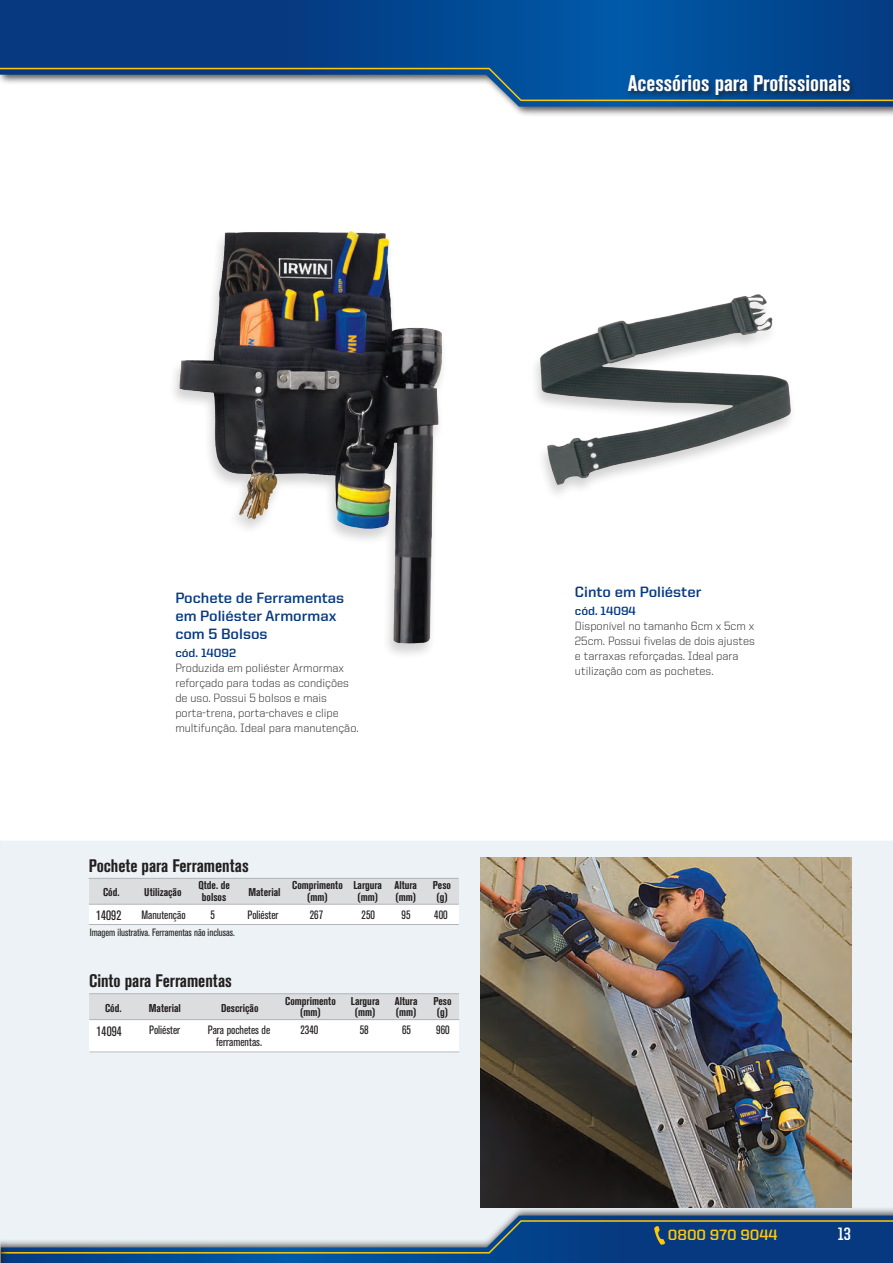
<style>
.page{position:relative;width:893px;height:1263px;background:#fff}
.page>*{position:absolute;margin:0;border:0;box-sizing:border-box;transform-origin:0 0}
.titulos_capitulos{font:700 condensed 22.5px "Akzidenz Grotesk BE";color:#fff}
.nome_produto_tabela{font:700 condensed 18px "Akzidenz Grotesk BE";color:#231f20}
.t1{font:700 18px "United Sans Cond";color:#fff}
.titulo_carac{font:700 15px/18px "United Sans Reg";color:#073980}
.t2{font:700 15px "United Sans Reg";color:#fec80b}
.codigos_tabela{font:condensed 13.5px "Akzidenz Grotesk BE";color:#231f20}
.texto_carac{font:300 12px/15px "United Sans Reg";color:#231f20}
.numeros_tabela{font:condensed 12px/12px "Akzidenz Grotesk BE";color:#231f20;text-align:center}
.titulo_carac-2{font:700 12px "United Sans Reg";color:#073980}
.titulos_tabela{font:700 condensed 11.25px/11.2px "Akzidenz Grotesk BE";color:#231f20;text-align:center}
.legenda{font:condensed 10.5px "Akzidenz Grotesk BE";color:#231f20}
</style>
<div class="page">
<div style="left:0;top:841px;width:893px;height:365px;background:#ecf2f5"></div>
<div style="left:0;top:1206px;width:893px;height:57px;background:#231f20;opacity:.75"></div>
<div style="left:0;top:1206px;width:9px;height:57px;background:#ecf2f5"></div>
<svg style="left:0;top:1215px;width:893px;height:48px;background:#6183a8"></svg>
<div style="left:0;top:0;width:893px;height:117px;background:#231f20;opacity:.75"></div>
<svg style="left:0;top:0;width:893px;height:107px;background:#2e639f"></svg>
<hr style="left:521px;top:100px;width:372px;height:1px;background:#fec80b">
<hr style="left:0;top:68px;width:489px;height:1px;background:#fec80b">
<svg style="left:487px;top:66px;width:36px;height:37px"></svg>
<div style="left:626px;top:73px;width:230px;height:29px;background:#231f20;opacity:.75"></div>
<div style="left:89px;top:878px;width:370px;height:26px;background:#dcdddf"></div>
<div style="left:89px;top:904px;width:370px;height:20px;background:#fff"></div>
<hr style="left:89px;top:878px;width:370px;height:1px;background:#b2b3b7">
<hr style="left:89px;top:904px;width:370px;height:1px;background:#b2b3b7">
<hr style="left:89px;top:924px;width:370px;height:1px;background:#b2b3b7">
<div style="left:89px;top:994px;width:370px;height:25px;background:#dcdddf"></div>
<div style="left:89px;top:1020px;width:370px;height:32px;background:#fff"></div>
<hr style="left:89px;top:993px;width:370px;height:1px;background:#b2b3b7">
<hr style="left:89px;top:1019px;width:370px;height:1px;background:#b2b3b7">
<hr style="left:89px;top:1051px;width:370px;height:1px;background:#b2b3b7">
<img style="left:481px;top:857px;width:370px;height:350px">
<img style="left:175px;top:231px;width:268px;height:418px">
<img style="left:540px;top:294px;width:251px;height:191px">
<p class="titulos_capitulos" style="left:628px;top:71px;width:224px">Acessórios para Profissionais</p>
<p class="titulo_carac" style="left:175px;top:588px;width:170px">Pochete de Ferramentas em Poliéster Armormax com 5 Bolsos</p>
<p class="titulo_carac-2" style="left:175px;top:646px;width:62px">cód. 14092</p>
<p class="texto_carac" style="left:175px;top:660px;width:185px">Produzida em poliéster Armormax reforçado para todas as condições de uso. Possui 5 bolsos e mais porta-trena, porta-chaves e clipe multifunção. Ideal para manutenção.</p>
<p class="nome_produto_tabela" style="left:89px;top:855px;width:162px">Pochete para Ferramentas</p>
<p class="titulos_tabela" style="left:103px;top:887px;width:18px">Cód.</p>
<p class="titulos_tabela" style="left:144px;top:887px;width:39px">Utilização</p>
<p class="titulos_tabela" style="left:198px;top:880px;width:33px">Qtde. de bolsos</p>
<p class="titulos_tabela" style="left:292px;top:880px;width:52px">Comprimento</p>
<p class="titulos_tabela" style="left:353px;top:880px;width:30px">Largura</p>
<p class="titulos_tabela" style="left:357px;top:891px;width:22px">(mm)</p>
<p class="titulos_tabela" style="left:394px;top:880px;width:24px">Altura</p>
<p class="titulos_tabela" style="left:395px;top:891px;width:22px">(mm)</p>
<p class="titulos_tabela" style="left:433px;top:880px;width:20px">Peso</p>
<p class="titulos_tabela" style="left:436px;top:891px;width:13px">(g)</p>
<p class="titulos_tabela" style="left:248px;top:887px;width:34px">Material</p>
<p class="numeros_tabela" style="left:248px;top:909px;width:33px">Poliéster</p>
<p class="titulos_tabela" style="left:307px;top:891px;width:22px">(mm)</p>
<p class="codigos_tabela" style="left:96px;top:908px;width:27px">14092</p>
<p class="numeros_tabela" style="left:141px;top:909px;width:46px">Manutenção</p>
<p class="numeros_tabela" style="left:210px;top:909px;width:6px">5</p>
<p class="numeros_tabela" style="left:310px;top:909px;width:15px">267</p>
<p class="numeros_tabela" style="left:361px;top:909px;width:15px">250</p>
<p class="numeros_tabela" style="left:402px;top:909px;width:10px">95</p>
<p class="numeros_tabela" style="left:434px;top:909px;width:15px">400</p>
<p class="legenda" style="left:90px;top:926px;width:146px">Imagem ilustrativa. Ferramentas não inclusas.</p>
<p class="nome_produto_tabela" style="left:89px;top:971px;width:144px">Cinto para Ferramentas</p>
<p class="titulos_tabela" style="left:105px;top:1002px;width:18px">Cód.</p>
<p class="titulos_tabela" style="left:149px;top:1002px;width:34px">Material</p>
<p class="titulos_tabela" style="left:221px;top:1002px;width:39px">Descrição</p>
<p class="titulos_tabela" style="left:285px;top:995px;width:52px">Comprimento</p>
<p class="titulos_tabela" style="left:300px;top:1006px;width:22px">(mm)</p>
<p class="titulos_tabela" style="left:351px;top:995px;width:30px">Largura</p>
<p class="titulos_tabela" style="left:355px;top:1006px;width:22px">(mm)</p>
<p class="titulos_tabela" style="left:395px;top:995px;width:24px">Altura</p>
<p class="titulos_tabela" style="left:396px;top:1006px;width:22px">(mm)</p>
<p class="titulos_tabela" style="left:433px;top:995px;width:20px">Peso</p>
<p class="titulos_tabela" style="left:437px;top:1006px;width:13px">(g)</p>
<p class="codigos_tabela" style="left:97px;top:1023px;width:27px">14094</p>
<p class="numeros_tabela" style="left:300px;top:1024px;width:19px">2340</p>
<p class="numeros_tabela" style="left:360px;top:1024px;width:10px">58</p>
<p class="numeros_tabela" style="left:402px;top:1024px;width:10px">65</p>
<p class="numeros_tabela" style="left:436px;top:1024px;width:15px">960</p>
<p class="numeros_tabela" style="left:149px;top:1024px;width:33px">Poliéster</p>
<p class="numeros_tabela" style="left:208px;top:1024px;width:64px">Para pochetes de ferramentas.</p>
<p class="titulo_carac" style="left:575px;top:583px;width:128px">Cinto em Poliéster</p>
<p class="titulo_carac-2" style="left:575px;top:604px;width:62px">cód. 14094</p>
<p class="texto_carac" style="left:575px;top:618px;width:181px">Disponível no tamanho 6cm x 5cm x<br>25cm. Possui fivelas de dois ajustes e tarraxas reforçadas. Ideal para utilização com as pochetes.</p>
<p class="t2" style="left:668px;top:1226px;width:111px">0800 970 9044</p>
<h2 class="t1" style="left:838px;top:1224px;width:15px">13</h2>
</div>
